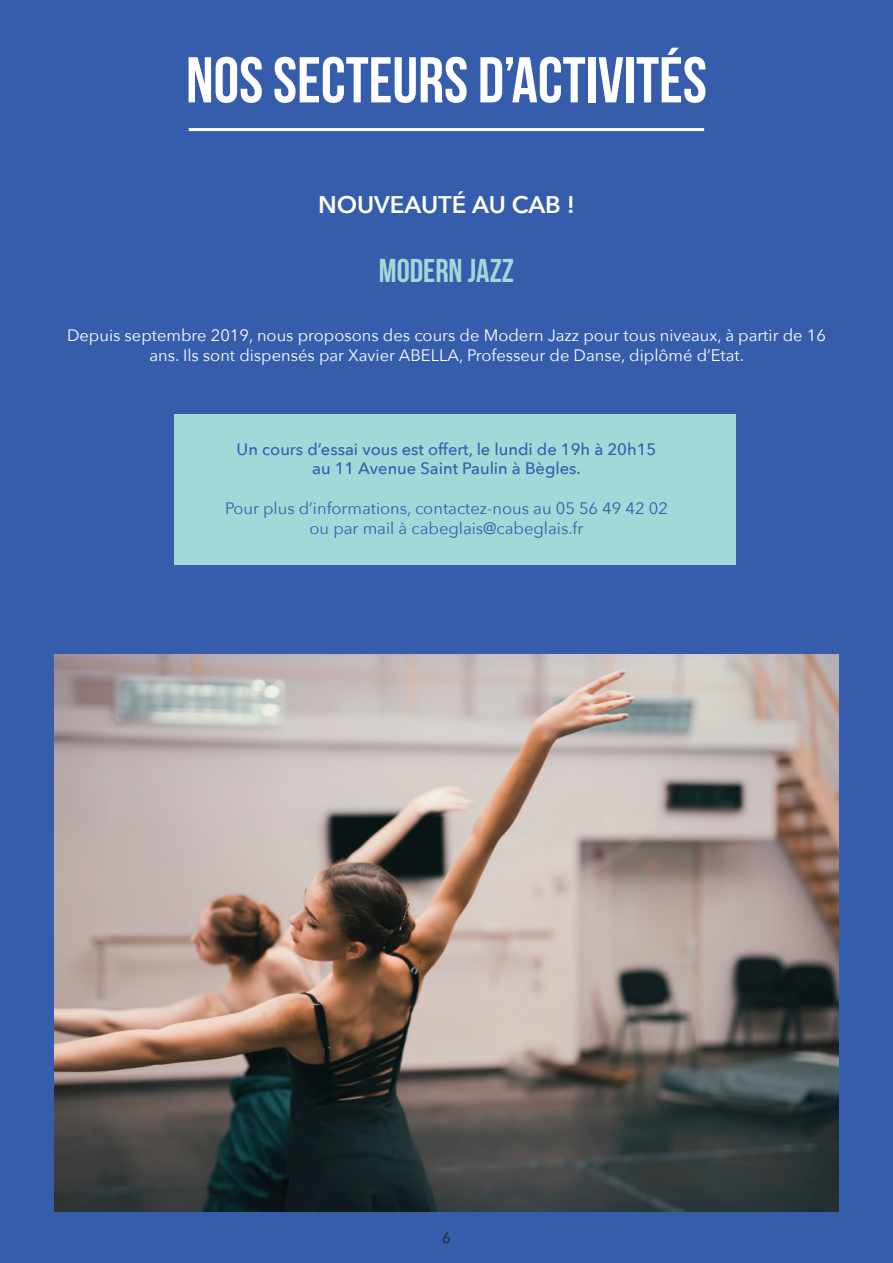
<style>
.page{position:relative;width:893px;height:1263px;background:#355dab}
.page>*{position:absolute;margin:0;border:0;box-sizing:border-box;transform-origin:0 0}
.t1{font:64.5px "Bebas Neue";color:#fff}
.t2{font:33px "Bebas Neue";color:#a1d9d8}
.t3{font:600 24px "Avenir Next";color:#fff}
.t4{font:16.5px/19.8px "Avenir Next";color:#fff;text-align:center}
.t5{font:16.5px/19.8px "Avenir Next";color:#365eab;text-align:center}
.t6{font:500 16.5px/19.8px "Avenir Next";color:#365eab;text-align:center}
.t7{font:15px "Avenir Next";color:#241f1f}
</style>
<div class="page">
<img style="left:54px;top:655px;width:785px;height:557px">
<div style="left:174px;top:414px;width:562px;height:151px;background:#a0d9d8"></div>
<hr style="left:189px;top:128px;width:515px;height:3px;background:#fff">
<h1 class="t1" style="left:186px;top:45px;width:522px">NOS SECTEURS D’ACTIVITÉS</h1>
<h3 class="t3" style="left:318px;top:184px;width:258px">NOUVEAUTÉ AU CAB !</h3>
<h2 class="t2" style="left:379px;top:252px;width:137px">MODERN JAZZ</h2>
<p class="t4" style="left:67px;top:325px;width:760px">Depuis septembre 2019, nous proposons des cours de Modern Jazz pour tous niveaux, à partir de 16 ans. Ils sont dispensés par Xavier ABELLA, Professeur de Danse, diplômé d’Etat.</p>
<p class="t6" style="left:237px;top:438px;width:421px">Un cours d’essai vous est offert, le lundi de 19h à 20h15 au 11 Avenue Saint Paulin à Bègles.</p>
<p class="t5" style="left:225px;top:498px;width:444px">Pour plus d’informations, contactez-nous au 05 56 49 42 02 ou par mail à cabeglais@cabeglais.fr</p>
<p class="t7" style="left:442px;top:1225px;width:10px">6</p>
</div>
